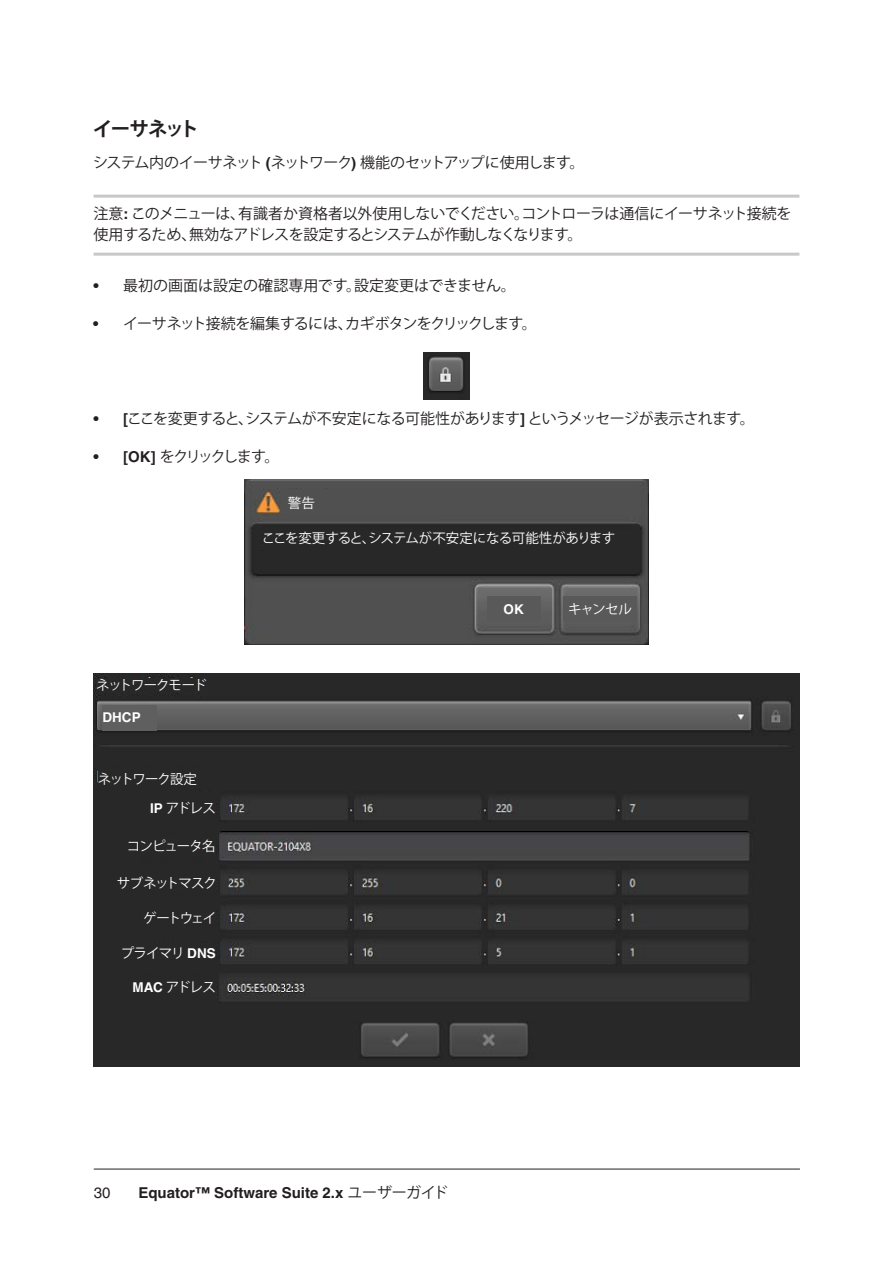
<style>
.page{position:relative;width:893px;height:1263px;background:#fff}
.page>*{position:absolute;margin:0;border:0;box-sizing:border-box;transform-origin:0 0}
.Heading_3__13pt_bold{font:700 19.5px "Koz Go Pro";letter-spacing:-.08em;color:#231f20}
._10pt_Note{font:15px/21px "Koz Go Pro";letter-spacing:-.04em;color:#231f20}
._10pt_Body_Text{font:15px "Koz Go Pro";letter-spacing:-.07em;color:#231f20}
.t1{font:700 15px "Helvetica";color:#231f20}
._10pt_Note-2{font:15px "Koz Go Pro";color:#231f20}
._10pt_Note-3{font:15px "Koz Go Pro";letter-spacing:-.16em;color:#231f20}
.t2{font:15px "Helvetica LT Pro";color:#231f20}
.Caption_box_text{font:13.5px "Koz Go Pro";letter-spacing:-.07em;color:#fff}
.Caption_box_text-2{font:13.5px "Koz Go Pro";letter-spacing:-.02em;color:#fff}
.Caption_box_text-3{font:13.5px "Koz Go Pro";letter-spacing:-.09em;color:#fff}
.Caption_box_text-4{font:700 13.5px "Helvetica";color:#fff}
.s1{font-family:"Helvetica";font-weight:700}
.s2{font-family:"Koz Go Pro";font-weight:400}
</style>
<div class="page">
<hr style="left:94px;top:1169px;width:706px;height:1px;background:#231f20">
<hr style="left:94px;top:195px;width:705px;height:3px;background:#c7c8ca">
<hr style="left:94px;top:253px;width:705px;height:3px;background:#c7c8ca">
<img style="left:244px;top:480px;width:405px;height:164px">
<img style="left:423px;top:353px;width:47px;height:46px">
<img style="left:94px;top:674px;width:706px;height:392px">
<div style="left:263px;top:533px;width:371px;height:38px;background:#282828"></div>
<div style="left:288px;top:490px;width:147px;height:25px;background:#505050"></div>
<div style="left:487px;top:597px;width:53px;height:24px;background:#595959"></div>
<div style="left:563px;top:597px;width:74px;height:24px;background:#595959"></div>
<div style="left:98px;top:769px;width:147px;height:20px;background:#282828"></div>
<div style="left:102px;top:705px;width:55px;height:25px;background:#5f5f5f"></div>
<div style="left:96px;top:678px;width:148px;height:14px;background:#282828"></div>
<div style="left:111px;top:798px;width:105px;height:21px;background:#282828"></div>
<div style="left:111px;top:836px;width:105px;height:21px;background:#282828"></div>
<div style="left:111px;top:873px;width:105px;height:21px;background:#282828"></div>
<div style="left:111px;top:908px;width:105px;height:20px;background:#282828"></div>
<div style="left:111px;top:943px;width:105px;height:20px;background:#282828"></div>
<div style="left:111px;top:977px;width:105px;height:20px;background:#282828"></div>
<p class="Heading_3__13pt_bold" style="left:93px;top:116px;width:107px">イーサネット</p>
<p class="_10pt_Body_Text" style="left:93px;top:153px;width:493px">システム内のイーサネット <span class="s1">(</span>ネットワーク<span class="s1">)</span> 機能のセットアップに使用します。</p>
<p class="_10pt_Note" style="left:94px;top:203px;width:699px">注意<span class="s1">:</span> このメニューは、有識者か資格者以外使用しないでください。コントローラは通信にイーサネット接続を使用するため、無効なアドレスを設定するとシステムが作動しなくなります。</p>
<p class="_10pt_Note-2" style="left:94px;top:275px;width:424px"><span class="s1">•</span> 最初の画面は設定の確認専用です。設定変更はできません。</p>
<p class="_10pt_Note" style="left:93px;top:313px;width:445px"><span class="s1">•</span> イーサネット接続を編集するには、カギボタンをクリックします。</p>
<p class="_10pt_Note" style="left:94px;top:408px;width:663px"><span class="s1">• [</span>ここを変更すると、システムが不安定になる可能性があります<span class="s1">]</span> というメッセージが表示されます。</p>
<p class="_10pt_Note-3" style="left:94px;top:446px;width:187px"><span class="s1">• [OK]</span> をクリックします。</p>
<p class="Caption_box_text" style="left:288px;top:494px;width:28px">警告</p>
<p class="Caption_box_text-2" style="left:262px;top:529px;width:355px">ここを変更すると、システムが不安定になる可能性があります</p>
<p class="Caption_box_text-3" style="left:96px;top:676px;width:112px">ネットワークモード</p>
<p class="Caption_box_text-4" style="left:102px;top:709px;width:40px">DHCP</p>
<p class="Caption_box_text" style="left:98px;top:770px;width:101px">ネットワーク設定</p>
<p class="Caption_box_text" style="left:150px;top:800px;width:68px"><span class="s1">IP</span> アドレス</p>
<p class="Caption_box_text" style="left:127px;top:838px;width:90px">コンピュータ名</p>
<p class="Caption_box_text" style="left:117px;top:875px;width:101px">サブネットマスク</p>
<p class="Caption_box_text" style="left:143px;top:909px;width:75px">ゲートウェイ</p>
<p class="Caption_box_text" style="left:121px;top:944px;width:97px">プライマリ <span class="s1">DNS</span></p>
<p class="Caption_box_text" style="left:133px;top:978px;width:85px"><span class="s1">MAC</span> アドレス</p>
<p class="Caption_box_text-4" style="left:504px;top:601px;width:22px">OK</p>
<p class="Caption_box_text" style="left:568px;top:600px;width:65px">キャンセル</p>
<p class="t2" style="left:94px;top:1184px;width:18px">30</p>
<p class="t1" style="left:138px;top:1184px;width:311px">Equator™ Software Suite 2.x <span class="s2">ユーザーガイド</span></p>
</div>
